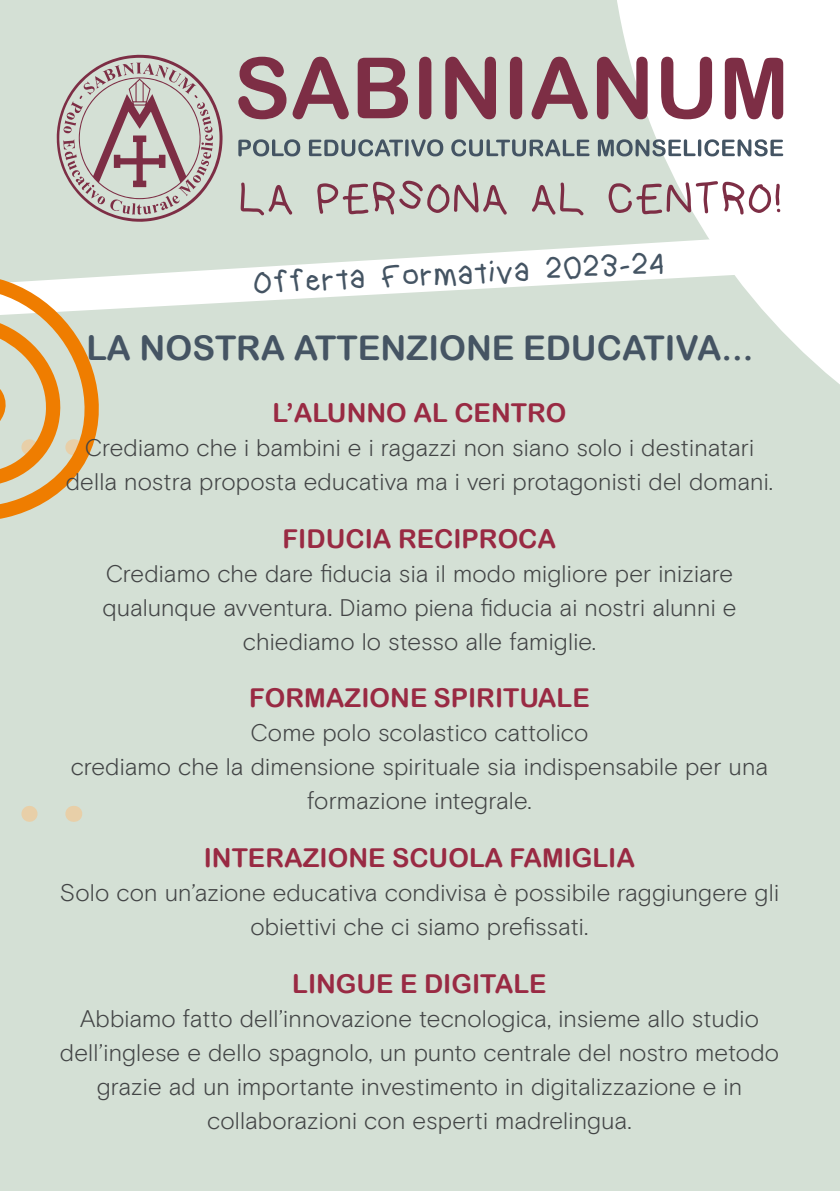
<style>
.page{position:relative;width:840px;height:1191px;background:#fff}
.page>*{position:absolute;margin:0;border:0;box-sizing:border-box;transform-origin:0 0}
.t1{font:34px "Arial Rounded MT Bold";color:#455463}
.t2{font:34px "kindergarten";color:#445463}
.t3{font:26px "Arial Rounded MT Bold";color:#992a43}
.t4{font:300 24px/34px "Basis Grotesque Pro";letter-spacing:.005em;color:#424445;text-align:center}
</style>
<div class="page">
<div style="left:0;top:0;width:839px;height:1191px;background:#d4e0d5"></div>
<svg style="left:611px;top:0;width:228px;height:384px;fill:#fff"></svg>
<svg style="left:101px;top:232px;width:738px;height:112px"></svg>
<svg style="left:57px;top:55px;width:165px;height:167px"></svg>
<svg style="left:240px;top:181px;width:539px;height:34px"></svg>
<svg style="left:238px;top:57px;width:544px;height:62px"></svg>
<svg style="left:238px;top:139px;width:544px;height:17px"></svg>
<svg style="left:21px;top:806px;width:17px;height:16px"></svg>
<svg style="left:73px;top:806px;width:1px;height:16px"></svg>
<svg style="left:0;top:277px;width:101px;height:242px"></svg>
<h1 class="t2" style="left:252px;top:266px;width:413px;rotate:-2deg">Offerta Formativa 2023-24</h1>
<h1 class="t1" style="left:86px;top:327px;width:668px">LA NOSTRA ATTENZIONE EDUCATIVA...</h1>
<p class="t3" style="left:272px;top:397px;width:295px">L’ALUNNO AL CENTRO</p>
<p class="t4" style="left:66px;top:431px;width:708px">Crediamo che i bambini e i ragazzi non siano solo i destinatari della nostra proposta educativa ma i veri protagonisti del domani.</p>
<p class="t3" style="left:282px;top:523px;width:275px">FIDUCIA RECIPROCA</p>
<p class="t4" style="left:102px;top:556px;width:635px">Crediamo che dare fiducia sia il modo migliore per iniziare qualunque avventura. Diamo piena fiducia ai nostri alunni e chiediamo lo stesso alle famiglie.</p>
<p class="t3" style="left:249px;top:683px;width:342px">FORMAZIONE SPIRITUALE</p>
<p class="t4" style="left:71px;top:716px;width:698px">Come polo scolastico cattolico<br>crediamo che la dimensione spirituale sia indispensabile per una formazione integrale.</p>
<p class="t3" style="left:204px;top:842px;width:432px">INTERAZIONE SCUOLA FAMIGLIA</p>
<p class="t4" style="left:60px;top:876px;width:720px">Solo con un’azione educativa condivisa è possibile raggiungere gli obiettivi che ci siamo prefissati.</p>
<p class="t3" style="left:292px;top:968px;width:256px">LINGUE E DIGITALE</p>
<p class="t4" style="left:60px;top:1001px;width:720px">Abbiamo fatto dell’innovazione tecnologica, insieme allo studio dell’inglese e dello spagnolo, un punto centrale del nostro metodo grazie ad un importante investimento in digitalizzazione e in collaborazioni con esperti madrelingua.</p>
</div>
